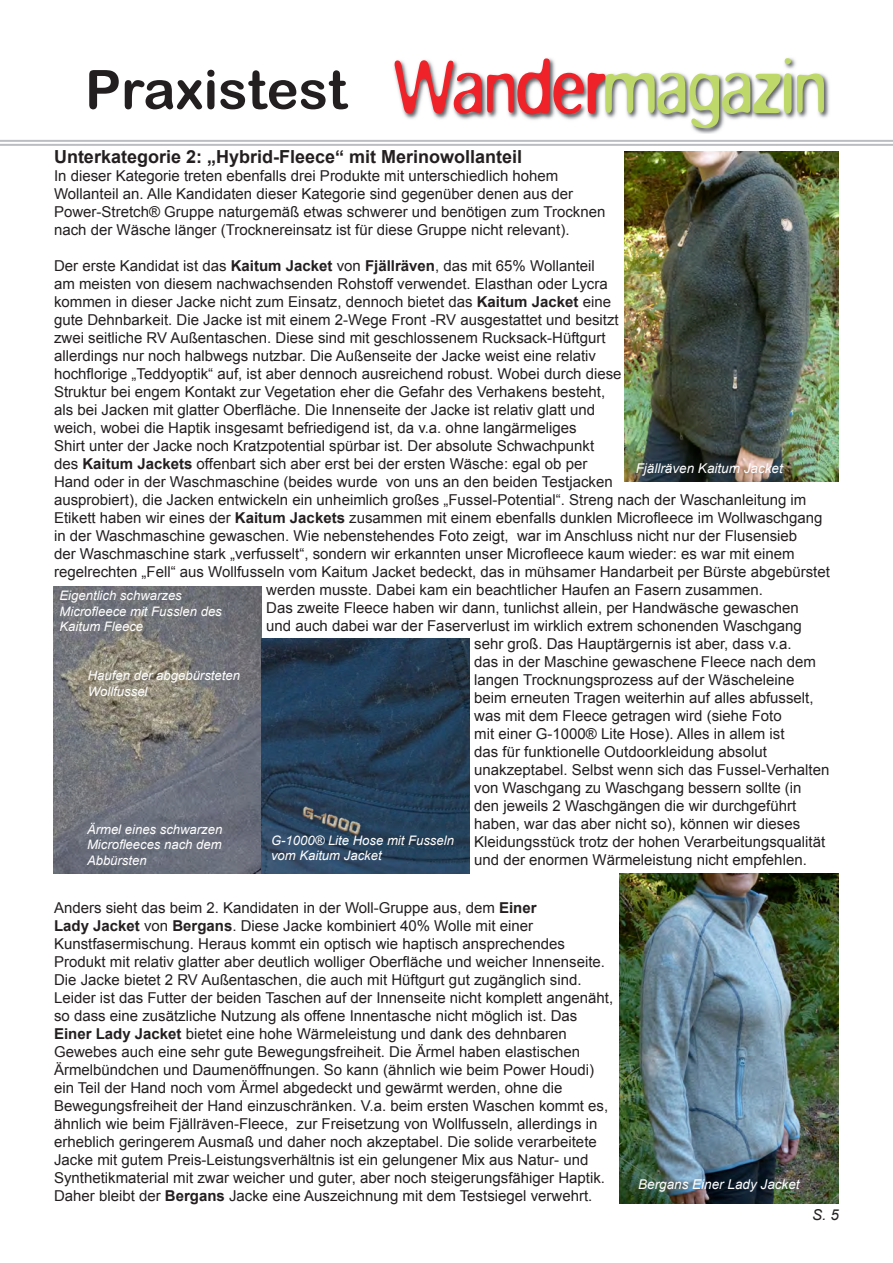
<style>
.page{position:relative;width:893px;height:1263px;background:#fff}
.page>*{position:absolute;margin:0;border:0;box-sizing:border-box;transform-origin:0 0}
.t1{font:54px "Arial Rounded MT Bold";color:#231f20}
.t2{font:700 18px "Arial";color:#231f20}
.t3{font:15px/18px "Arial";color:#231f20}
.t4{font:italic 15px "Arial";color:#231f20}
.t5{font:italic 13.5px "Arial";color:#fff}
.t6{font:italic 13.05px/15.8px "Arial";color:#fff}
.s1{font-weight:700}
</style>
<div class="page">
<hr style="left:0;top:140px;width:893px;height:2px;background:#bcbdc0">
<hr style="left:0;top:144px;width:893px;height:2px;background:#bcbdc0">
<img style="left:692px;top:75px;width:138px;height:59px">
<svg style="left:394px;top:58px;width:430px;height:70px"></svg>
<img style="left:625px;top:152px;width:214px;height:330px">
<img style="left:54px;top:587px;width:208px;height:286px">
<img style="left:262px;top:638px;width:208px;height:235px">
<img style="left:620px;top:874px;width:219px;height:329px">
<h1 class="t1" style="left:85px;top:58px;width:264px">Praxistest</h1>
<p class="t2" style="left:54px;top:145px;width:470px">Unterkategorie 2: „Hybrid-Fleece“ mit Merinowollanteil</p>
<p class="t3" style="left:54px;top:167px;width:521px">In dieser Kategorie treten ebenfalls drei Produkte mit unterschiedlich hohem<br>Wollanteil an. Alle Kandidaten dieser Kategorie sind gegenüber denen aus der</p>
<p class="t3" style="left:54px;top:203px;width:553px">Power-Stretch® Gruppe naturgemäß etwas schwerer und benötigen zum Trocknen nach der Wäsche länger (Trocknereinsatz ist für diese Gruppe nicht relevant).</p>
<p class="t3" style="left:54px;top:257px;width:542px">Der erste Kandidat ist das <span class="s1">Kaitum Jacket</span> von <span class="s1">Fjällräven</span>, das mit 65% Wollanteil</p>
<p class="t3" style="left:54px;top:275px;width:555px">am meisten von diesem nachwachsenden Rohstoff verwendet. Elasthan oder Lycra</p>
<p class="t3" style="left:54px;top:293px;width:558px">kommen in dieser Jacke nicht zum Einsatz, dennoch bietet das <span class="s1">Kaitum Jacket</span> eine</p>
<p class="t3" style="left:54px;top:311px;width:566px">gute Dehnbarkeit. Die Jacke ist mit einem 2-Wege Front -RV ausgestattet und besitzt</p>
<p class="t3" style="left:54px;top:329px;width:553px">zwei seitliche RV Außentaschen. Diese sind mit geschlossenem Rucksack-Hüftgurt</p>
<p class="t3" style="left:54px;top:347px;width:543px">allerdings nur noch halbwegs nutzbar. Die Außenseite der Jacke weist eine relativ</p>
<p class="t3" style="left:54px;top:365px;width:569px">hochflorige „Teddyoptik“ auf, ist aber dennoch ausreichend robust. Wobei durch diese</p>
<p class="t3" style="left:54px;top:383px;width:553px">Struktur bei engem Kontakt zur Vegetation eher die Gefahr des Verhakens besteht,</p>
<p class="t3" style="left:54px;top:401px;width:543px">als bei Jacken mit glatter Oberfläche. Die Innenseite der Jacke ist relativ glatt und</p>
<p class="t3" style="left:54px;top:419px;width:524px">weich, wobei die Haptik insgesamt befriedigend ist, da v.a. ohne langärmeliges</p>
<p class="t3" style="left:54px;top:437px;width:542px">Shirt unter der Jacke noch Kratzpotential spürbar ist. Der absolute Schwachpunkt</p>
<p class="t3" style="left:54px;top:455px;width:535px">des <span class="s1">Kaitum Jackets</span> offenbart sich aber erst bei der ersten Wäsche: egal ob per</p>
<p class="t3" style="left:54px;top:473px;width:560px">Hand oder in der Waschmaschine (beides wurde von uns an den beiden Testjacken</p>
<p class="t3" style="left:54px;top:491px;width:754px">ausprobiert), die Jacken entwickeln ein unheimlich großes „Fussel-Potential“. Streng nach der Waschanleitung im</p>
<p class="t3" style="left:54px;top:509px;width:770px">Etikett haben wir eines der <span class="s1">Kaitum Jackets</span> zusammen mit einem ebenfalls dunklen Microfleece im Wollwaschgang</p>
<p class="t3" style="left:54px;top:527px;width:745px">in der Waschmaschine gewaschen. Wie nebenstehendes Foto zeigt, war im Anschluss nicht nur der Flusensieb</p>
<p class="t3" style="left:54px;top:545px;width:742px">der Waschmaschine stark „verfusselt“, sondern wir erkannten unser Microfleece kaum wieder: es war mit einem</p>
<p class="t3" style="left:54px;top:563px;width:777px">regelrechten „Fell“ aus Wollfusseln vom Kaitum Jacket bedeckt, das in mühsamer Handarbeit per Bürste abgebürstet</p>
<p class="t3" style="left:266px;top:581px;width:498px">werden musste. Dabei kam ein beachtlicher Haufen an Fasern zusammen.</p>
<p class="t3" style="left:266px;top:599px;width:534px">Das zweite Fleece haben wir dann, tunlichst allein, per Handwäsche gewaschen</p>
<p class="t3" style="left:266px;top:617px;width:537px">und auch dabei war der Faserverlust im wirklich extrem schonenden Waschgang</p>
<p class="t3" style="left:474px;top:635px;width:319px">sehr groß. Das Hauptärgernis ist aber, dass v.a.</p>
<p class="t3" style="left:474px;top:653px;width:343px">das in der Maschine gewaschene Fleece nach dem</p>
<p class="t3" style="left:474px;top:671px;width:322px">langen Trocknungsprozess auf der Wäscheleine</p>
<p class="t3" style="left:474px;top:689px;width:341px">beim erneuten Tragen weiterhin auf alles abfusselt,</p>
<p class="t3" style="left:474px;top:707px;width:309px">was mit dem Fleece getragen wird (siehe Foto</p>
<p class="t3" style="left:474px;top:725px;width:312px">mit einer G-1000® Lite Hose). Alles in allem ist</p>
<p class="t3" style="left:474px;top:743px;width:294px">das für funktionelle Outdoorkleidung absolut</p>
<p class="t3" style="left:474px;top:761px;width:357px">unakzeptabel. Selbst wenn sich das Fussel-Verhalten</p>
<p class="t3" style="left:474px;top:779px;width:329px">von Waschgang zu Waschgang bessern sollte (in</p>
<p class="t3" style="left:474px;top:797px;width:324px">den jeweils 2 Waschgängen die wir durchgeführt</p>
<p class="t3" style="left:474px;top:815px;width:327px">haben, war das aber nicht so), können wir dieses</p>
<p class="t3" style="left:474px;top:833px;width:353px">Kleidungsstück trotz der hohen Verarbeitungsqualität</p>
<p class="t3" style="left:474px;top:851px;width:334px">und der enormen Wärmeleistung nicht empfehlen.</p>
<p class="t3" style="left:54px;top:899px;width:561px">Anders sieht das beim 2. Kandidaten in der Woll-Gruppe aus, dem <span class="s1">Einer<br>Lady Jacket</span> von <span class="s1">Bergans</span>. Diese Jacke kombiniert 40% Wolle mit einer Kunstfasermischung. Heraus kommt ein optisch wie haptisch ansprechendes Produkt mit relativ glatter aber deutlich wolliger Oberfläche und weicher Innenseite.<br>Die Jacke bietet 2 RV Außentaschen, die auch mit Hüftgurt gut zugänglich sind.<br>Leider ist das Futter der beiden Taschen auf der Innenseite nicht komplett angenäht, so dass eine zusätzliche Nutzung als offene Innentasche nicht möglich ist. Das <span class="s1">Einer Lady Jacket</span> bietet eine hohe Wärmeleistung und dank des dehnbaren Gewebes auch eine sehr gute Bewegungsfreiheit. Die Ärmel haben elastischen Ärmelbündchen und Daumenöffnungen. So kann (ähnlich wie beim Power Houdi) ein Teil der Hand noch vom Ärmel abgedeckt und gewärmt werden, ohne die Bewegungsfreiheit der Hand einzuschränken. V.a. beim ersten Waschen kommt es, ähnlich wie beim Fjällräven-Fleece, zur Freisetzung von Wollfusseln, allerdings in erheblich geringerem Ausmaß und daher noch akzeptabel. Die solide verarbeitete Jacke mit gutem Preis-Leistungsverhältnis ist ein gelungener Mix aus Natur- und Synthetikmaterial mit zwar weicher und guter, aber noch steigerungsfähiger Haptik.<br>Daher bleibt der <span class="s1">Bergans</span> Jacke eine Auszeichnung mit dem Testsiegel verwehrt.</p>
<p class="t5" style="left:636px;top:460px;width:149px">Fjällräven Kaitum Jacket</p>
<p class="t6" style="left:60px;top:588px;width:164px">Eigentlich schwarzes<br>Microfleece mit Fusslen des<br>Kaitum Fleece</p>
<p class="t6" style="left:88px;top:668px;width:154px">Haufen der abgebürsteten<br>Wollfussel</p>
<p class="t6" style="left:87px;top:821px;width:137px;text-align:justify">Ärmel eines schwarzen Microfleeces nach dem Abbürsten</p>
<p class="t6" style="left:271px;top:832px;width:184px">G-1000® Lite Hose mit Fusseln vom Kaitum Jacket</p>
<p class="t5" style="left:638px;top:1176px;width:163px">Bergans Einer Lady Jacket</p>
<p class="t4" style="left:812px;top:1205px;width:28px">S. 5</p>
</div>
